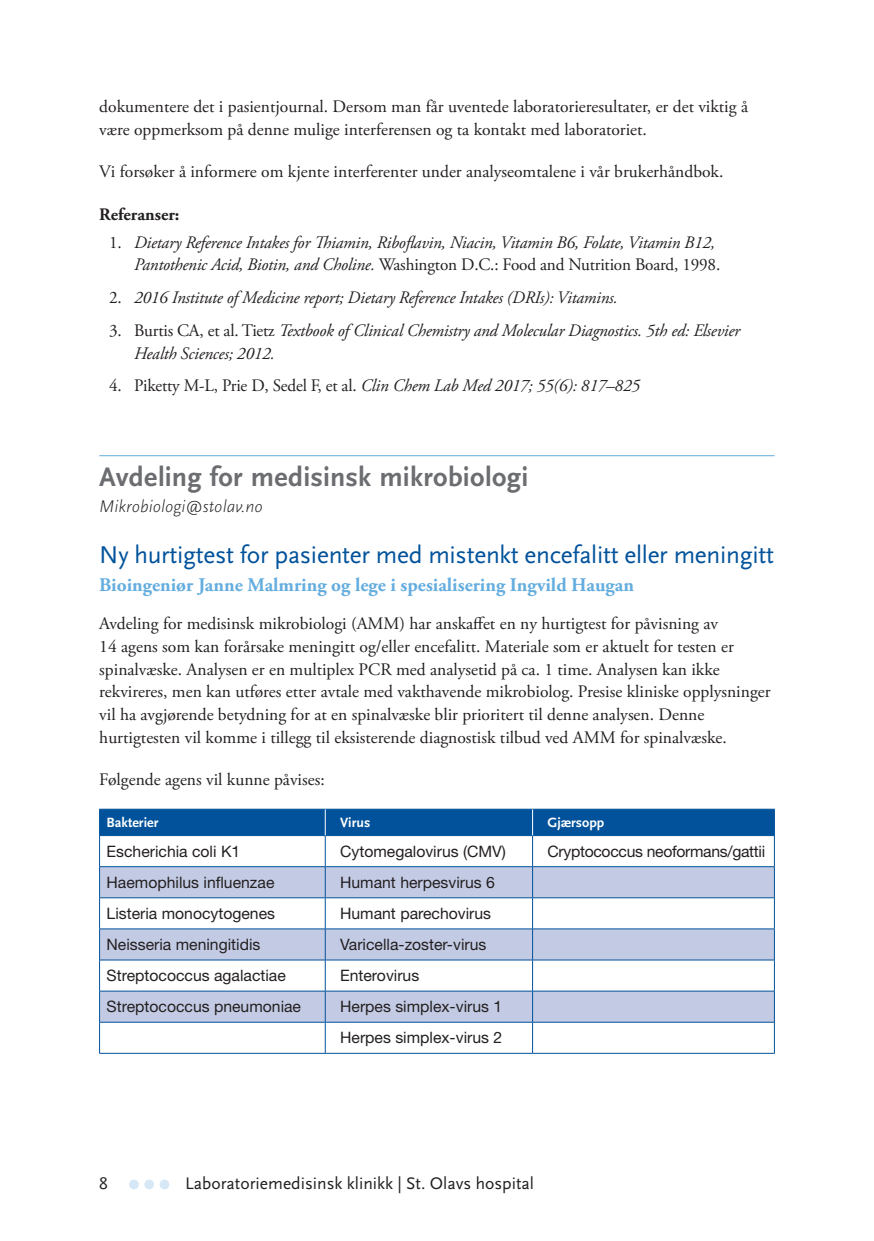
<style>
.page{position:relative;width:874px;height:1241px;background:#fff}
.page>*{position:absolute;margin:0;border:0;box-sizing:border-box;transform-origin:0 0}
.t1{font:700 28px "Scala Sans Pro";letter-spacing:.01em;color:#6c6d70}
.t2{font:25.38px "Scala Sans Pro";letter-spacing:-.01em;color:#01529b}
.t3{font:700 19.25px "Adobe Garamond Pro";color:#64addf}
.t4{font:17.5px/22.8px "Adobe Garamond Pro";color:#231f20}
.t5{font:italic 17.5px/22.8px "Adobe Garamond Pro";letter-spacing:-.01em;color:#231f20;text-align:right}
.t6{font:17.5px "Scala Sans Pro";color:#231f20}
.t7{font:italic 300 17.5px "Scala Sans Pro";color:#231f20}
.t8{font:700 17.5px "Adobe Garamond Pro";color:#231f20}
.t9{font:15.75px/31.2px "Helvetica Neue LT Std";color:#231f20}
.t10{font:15.75px "Helvetica Neue LT Std";letter-spacing:-.02em;color:#231f20}
.t11{font:700 14px "Scala Sans Pro";color:#fff}
.s1{font-style:normal}
</style>
<div class="page">
<div style="left:129px;top:1179px;width:10px;height:10px;background:#d6e7f6;border-radius:50%"></div>
<div style="left:144px;top:1179px;width:10px;height:10px;background:#d6e7f6;border-radius:50%"></div>
<div style="left:159px;top:1179px;width:10px;height:10px;background:#d6e7f6;border-radius:50%"></div>
<hr style="left:99px;top:455px;width:675px;height:1px;background:#64addf">
<svg style="left:100px;top:867px;width:673px;height:154px;fill:#c3cbe4"></svg>
<hr style="left:99px;top:808px;width:226px;height:1px;background:#01529b">
<hr style="left:325px;top:808px;width:207px;height:1px;background:#01529b">
<hr style="left:532px;top:808px;width:242px;height:1px;background:#01529b">
<hr style="left:99px;top:835px;width:226px;height:1px;background:#01529b">
<hr style="left:99px;top:835px;width:1px;height:31px;background:#01529b">
<hr style="left:325px;top:835px;width:207px;height:1px;background:#01529b">
<hr style="left:325px;top:835px;width:1px;height:31px;background:#01529b">
<hr style="left:532px;top:835px;width:242px;height:1px;background:#01529b">
<hr style="left:532px;top:835px;width:1px;height:31px;background:#01529b">
<hr style="left:773px;top:835px;width:1px;height:31px;background:#01529b">
<hr style="left:99px;top:866px;width:226px;height:1px;background:#01529b">
<hr style="left:99px;top:866px;width:1px;height:31px;background:#01529b">
<hr style="left:325px;top:866px;width:207px;height:1px;background:#01529b">
<hr style="left:325px;top:866px;width:1px;height:31px;background:#01529b">
<hr style="left:532px;top:866px;width:242px;height:1px;background:#01529b">
<hr style="left:532px;top:866px;width:1px;height:31px;background:#01529b">
<hr style="left:773px;top:866px;width:1px;height:31px;background:#01529b">
<hr style="left:99px;top:897px;width:226px;height:1px;background:#01529b">
<hr style="left:99px;top:897px;width:1px;height:31px;background:#01529b">
<hr style="left:325px;top:897px;width:207px;height:1px;background:#01529b">
<hr style="left:325px;top:897px;width:1px;height:31px;background:#01529b">
<hr style="left:532px;top:897px;width:242px;height:1px;background:#01529b">
<hr style="left:532px;top:897px;width:1px;height:31px;background:#01529b">
<hr style="left:773px;top:897px;width:1px;height:31px;background:#01529b">
<hr style="left:99px;top:928px;width:226px;height:1px;background:#01529b">
<hr style="left:99px;top:929px;width:1px;height:30px;background:#01529b">
<hr style="left:325px;top:928px;width:207px;height:1px;background:#01529b">
<hr style="left:325px;top:929px;width:1px;height:30px;background:#01529b">
<hr style="left:532px;top:928px;width:242px;height:1px;background:#01529b">
<hr style="left:532px;top:929px;width:1px;height:30px;background:#01529b">
<hr style="left:773px;top:929px;width:1px;height:30px;background:#01529b">
<hr style="left:99px;top:959px;width:226px;height:1px;background:#01529b">
<hr style="left:99px;top:960px;width:1px;height:30px;background:#01529b">
<hr style="left:325px;top:959px;width:207px;height:1px;background:#01529b">
<hr style="left:325px;top:960px;width:1px;height:30px;background:#01529b">
<hr style="left:532px;top:959px;width:242px;height:1px;background:#01529b">
<hr style="left:532px;top:960px;width:1px;height:30px;background:#01529b">
<hr style="left:773px;top:960px;width:1px;height:30px;background:#01529b">
<hr style="left:99px;top:990px;width:226px;height:1px;background:#01529b">
<hr style="left:99px;top:991px;width:1px;height:30px;background:#01529b">
<hr style="left:325px;top:990px;width:207px;height:1px;background:#01529b">
<hr style="left:325px;top:991px;width:1px;height:30px;background:#01529b">
<hr style="left:532px;top:990px;width:242px;height:1px;background:#01529b">
<hr style="left:532px;top:991px;width:1px;height:30px;background:#01529b">
<hr style="left:773px;top:991px;width:1px;height:30px;background:#01529b">
<hr style="left:99px;top:1021px;width:226px;height:1px;background:#01529b">
<hr style="left:99px;top:1022px;width:1px;height:30px;background:#01529b">
<hr style="left:325px;top:1021px;width:207px;height:1px;background:#01529b">
<hr style="left:325px;top:1022px;width:1px;height:30px;background:#01529b">
<hr style="left:532px;top:1021px;width:242px;height:1px;background:#01529b">
<hr style="left:532px;top:1022px;width:1px;height:30px;background:#01529b">
<hr style="left:773px;top:1022px;width:1px;height:30px;background:#01529b">
<hr style="left:99px;top:1052px;width:226px;height:1px;background:#01529b">
<hr style="left:325px;top:1052px;width:207px;height:1px;background:#01529b">
<hr style="left:532px;top:1052px;width:242px;height:1px;background:#01529b">
<div style="left:99px;top:809px;width:675px;height:26px;background:#01529b"></div>
<p class="t4" style="left:99px;top:96px;width:650px">dokumentere det i pasientjournal. Dersom man får uventede laboratorieresultater, er det viktig å være oppmerksom på denne mulige interferensen og ta kontakt med laboratoriet.</p>
<p class="t4" style="left:99px;top:161px;width:625px">Vi forsøker å informere om kjente interferenter under analyseomtalene i vår brukerhåndbok.</p>
<p class="t8" style="left:99px;top:204px;width:82px">Referanser:</p>
<p class="t5" style="left:109px;top:231px;width:612px"><span class="s1">1.</span> Dietary Reference Intakes for Thiamin, Riboflavin, Niacin, Vitamin B6, Folate, Vitamin B12,<br>Pantothenic Acid, Biotin, and Choline. <span class="s1">Washington D.C.: Food and Nutrition Board, 1998.</span></p>
<p class="t5" style="left:109px;top:287px;width:510px"><span class="s1">2.</span> 2016 Institute of Medicine report; Dietary Reference Intakes (DRIs): Vitamins.</p>
<p class="t5" style="left:134px;top:319px;width:607px;text-align:left;text-indent:-25px"><span class="s1">3. Burtis CA, et al. Tietz</span> Textbook of Clinical Chemistry and Molecular Diagnostics. 5th ed: Elsevier<br>Health Sciences; 2012.</p>
<p class="t5" style="left:109px;top:375px;width:532px"><span class="s1">4. Piketty M-L, Prie D, Sedel F, et al.</span> Clin Chem Lab Med 2017; 55(6): 817–825</p>
<h1 class="t1" style="left:99px;top:460px;width:430px">Avdeling for medisinsk mikrobiologi</h1>
<p class="t7" style="left:99px;top:496px;width:165px">Mikrobiologi@stolav.no</p>
<h2 class="t2" style="left:99px;top:540px;width:675px">Ny hurtigtest for pasienter med mistenkt encefalitt eller meningitt</h2>
<p class="t3" style="left:99px;top:574px;width:536px">Bioingeniør Janne Malmring og lege i spesialisering Ingvild Haugan</p>
<p class="t4" style="left:99px;top:612px;width:672px">Avdeling for medisinsk mikrobiologi (AMM) har anskaffet en ny hurtigtest for påvisning av<br>14 agens som kan forårsake meningitt og/eller encefalitt. Materiale som er aktuelt for testen er spinalvæske. Analysen er en multiplex PCR med analysetid på ca. 1 time. Analysen kan ikke rekvireres, men kan utføres etter avtale med vakthavende mikrobiolog. Presise kliniske opplysninger vil ha avgjørende betydning for at en spinalvæske blir prioritert til denne analysen. Denne hurtigtesten vil komme i tillegg til eksisterende diagnostisk tilbud ved AMM for spinalvæske.</p>
<p class="t4" style="left:99px;top:769px;width:227px">Følgende agens vil kunne påvises:</p>
<p class="t11" style="left:106px;top:814px;width:53px">Bakterier</p>
<p class="t11" style="left:340px;top:814px;width:32px">Virus</p>
<p class="t11" style="left:547px;top:814px;width:58px">Gjærsopp</p>
<p class="t9" style="left:106px;top:835px;width:135px">Escherichia coli K1</p>
<p class="t9" style="left:340px;top:835px;width:167px">Cytomegalovirus (CMV)</p>
<p class="t10" style="left:547px;top:841px;width:219px">Cryptococcus neoformans/gattii</p>
<p class="t9" style="left:106px;top:866px;width:169px">Haemophilus influenzae</p>
<p class="t9" style="left:340px;top:866px;width:156px">Humant herpesvirus 6</p>
<p class="t9" style="left:106px;top:897px;width:170px">Listeria monocytogenes</p>
<p class="t9" style="left:340px;top:897px;width:152px">Humant parechovirus</p>
<p class="t9" style="left:106px;top:928px;width:155px">Neisseria meningitidis</p>
<p class="t9" style="left:340px;top:928px;width:148px">Varicella-zoster-virus</p>
<p class="t9" style="left:106px;top:959px;width:181px">Streptococcus agalactiae</p>
<p class="t9" style="left:340px;top:959px;width:81px">Enterovirus</p>
<p class="t9" style="left:106px;top:990px;width:196px">Streptococcus pneumoniae</p>
<p class="t9" style="left:340px;top:990px;width:163px">Herpes simplex-virus 1<br>Herpes simplex-virus 2</p>
<p class="t6" style="left:99px;top:1173px;width:10px">8</p>
<p class="t6" style="left:185px;top:1173px;width:350px">Laboratoriemedisinsk klinikk | St. Olavs hospital</p>
</div>
